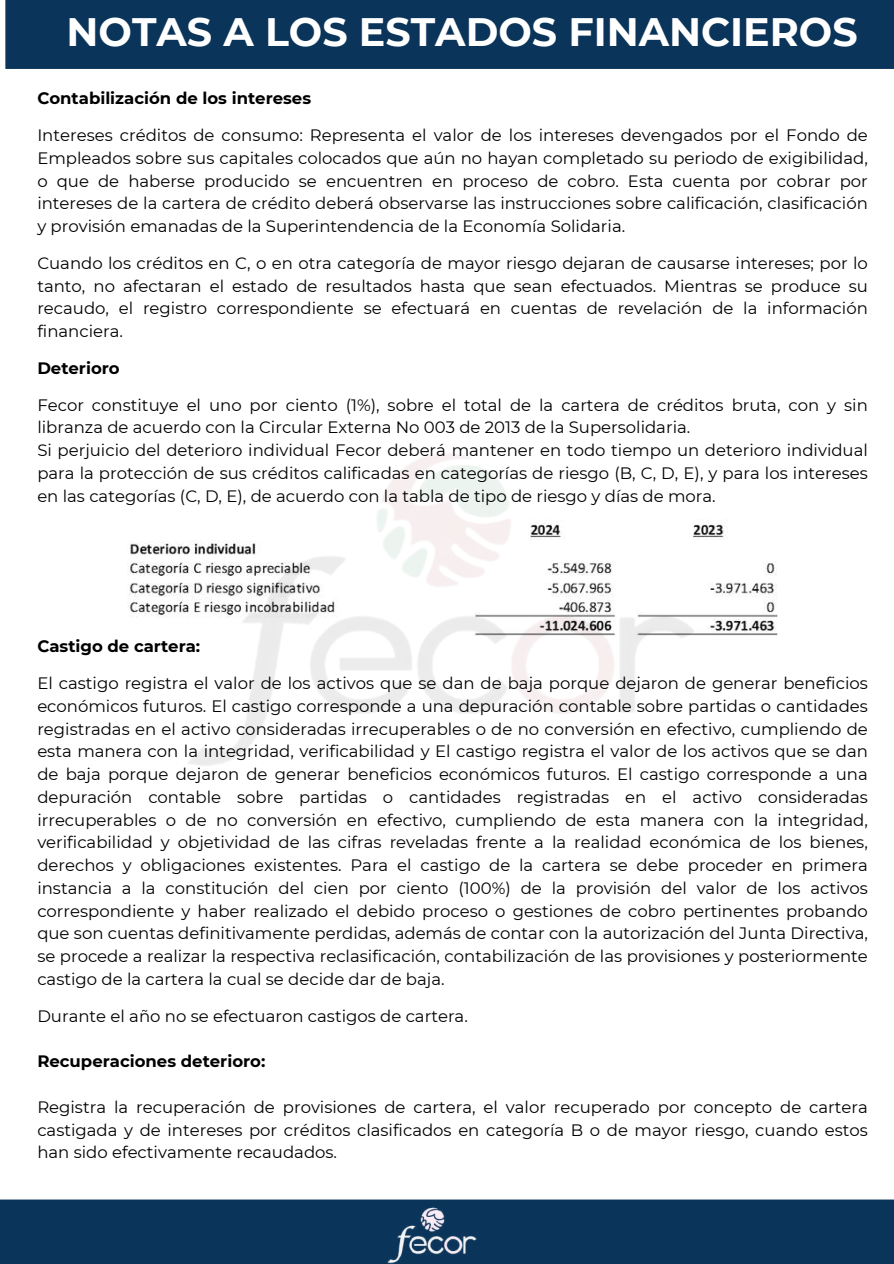
<style>
.page{position:relative;width:894px;height:1264px;background:#fff}
.page>*{position:absolute;margin:0;border:0;box-sizing:border-box;transform-origin:0 0}
.t1{font:700 39.6px "Montserrat";color:#fff}
.t2{font:16.5px/22.8px "Montserrat";color:#000;text-align:justify}
.t3{font:700 16.5px "Montserrat";color:#000}
</style>
<div class="page">
<div style="left:0;top:1199px;width:893px;height:64px;background:#0a3459"></div>
<div style="left:5px;top:0;width:888px;height:69px;background:#0a3459"></div>
<img style="left:373px;top:1199px;width:116px;height:64px">
<img style="left:127px;top:519px;width:650px;height:116px">
<h1 class="t1" style="left:67px;top:8px;width:792px">NOTAS A LOS ESTADOS FINANCIEROS</h1>
<p class="t3" style="left:37px;top:88px;width:275px">Contabilización de los intereses</p>
<p class="t2" style="left:37px;top:124px;width:831px">Intereses créditos de consumo: Representa el valor de los intereses devengados por el Fondo de Empleados sobre sus capitales colocados que aún no hayan completado su periodo de exigibilidad, o que de haberse producido se encuentren en proceso de cobro. Esta cuenta por cobrar por intereses de la cartera de crédito deberá observarse las instrucciones sobre calificación, clasificación y provisión emanadas de la Superintendencia de la Economía Solidaria.</p>
<p class="t2" style="left:37px;top:251px;width:831px">Cuando los créditos en C, o en otra categoría de mayor riesgo dejaran de causarse intereses; por lo tanto, no afectaran el estado de resultados hasta que sean efectuados. Mientras se produce su recaudo, el registro correspondiente se efectuará en cuentas de revelación de la información financiera.</p>
<p class="t3" style="left:37px;top:358px;width:84px">Deterioro</p>
<p class="t2" style="left:37px;top:393px;width:831px;text-align:left">Fecor constituye el uno por ciento (1%), sobre el total de la cartera de créditos bruta, con y sin libranza de acuerdo con la Circular Externa No 003 de 2013 de la Supersolidaria.<br>Si perjuicio del deterioro individual Fecor deberá mantener en todo tiempo un deterioro individual para la protección de sus créditos calificadas en categorías de riesgo (B, C, D, E), y para los intereses en las categorías (C, D, E), de acuerdo con la tabla de tipo de riesgo y días de mora.</p>
<p class="t3" style="left:37px;top:636px;width:164px">Castigo de cartera:</p>
<p class="t2" style="left:37px;top:671px;width:831px">El castigo registra el valor de los activos que se dan de baja porque dejaron de generar beneficios económicos futuros. El castigo corresponde a una depuración contable sobre partidas o cantidades registradas en el activo consideradas irrecuperables o de no conversión en efectivo, cumpliendo de esta manera con la integridad, verificabilidad y El castigo registra el valor de los activos que se dan de baja porque dejaron de generar beneficios económicos futuros. El castigo corresponde a una depuración contable sobre partidas o cantidades registradas en el activo consideradas irrecuperables o de no conversión en efectivo, cumpliendo de esta manera con la integridad, verificabilidad y objetividad de las cifras reveladas frente a la realidad económica de los bienes, derechos y obligaciones existentes. Para el castigo de la cartera se debe proceder en primera instancia a la constitución del cien por ciento (100%) de la provisión del valor de los activos correspondiente y haber realizado el debido proceso o gestiones de cobro pertinentes probando que son cuentas definitivamente perdidas, además de contar con la autorización del Junta Directiva, se procede a realizar la respectiva reclasificación, contabilización de las provisiones y posteriormente castigo de la cartera la cual se decide dar de baja.</p>
<p class="t2" style="left:37px;top:1004px;width:432px">Durante el año no se efectuaron castigos de cartera.</p>
<p class="t3" style="left:37px;top:1051px;width:229px">Recuperaciones deterioro:</p>
<p class="t2" style="left:37px;top:1095px;width:831px">Registra la recuperación de provisiones de cartera, el valor recuperado por concepto de cartera castigada y de intereses por créditos clasificados en categoría B o de mayor riesgo, cuando estos han sido efectivamente recaudados.</p>
</div>
